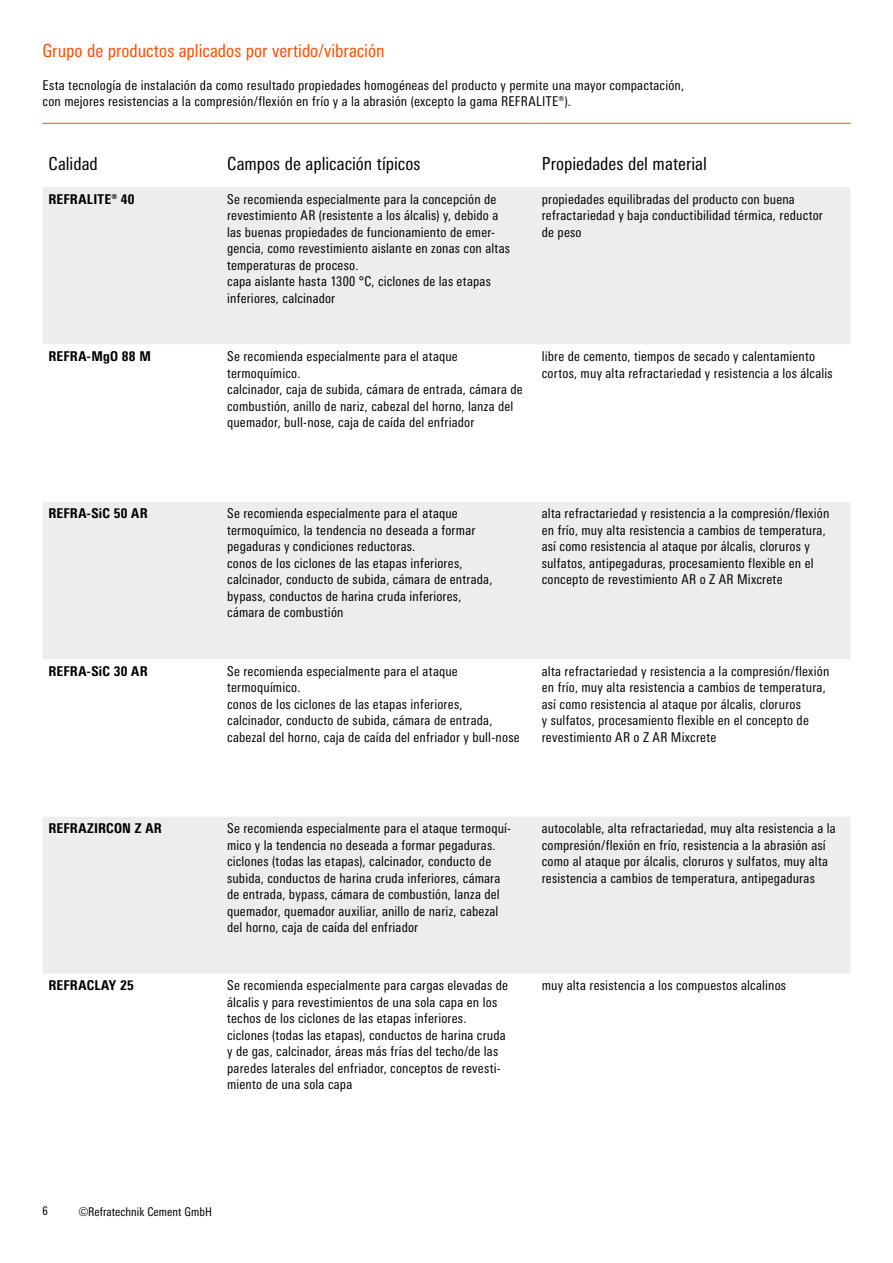
<style>
.page{position:relative;width:893px;height:1263px;background:#fff}
.page>*{position:absolute;margin:0;border:0;box-sizing:border-box;transform-origin:0 0}
.subline_12_420{font:condensed 18px "Linotype Univers";color:#000}
.subline_12_420-2{font:condensed 18px "Linotype Univers";color:#ff4e00}
.subline_12_420-3{font:condensed 13.5px/16.5px "Linotype Univers";letter-spacing:.015em;color:#000}
.subline_12_420-4{font:800 condensed 13.5px "Linotype Univers";letter-spacing:.015em;color:#000}
.t1{font:condensed 12px "Linotype Univers";letter-spacing:.005em;color:#000}
</style>
<div class="page">
<div style="left:43px;top:187px;width:807px;height:157px;background:#ededed"></div>
<svg style="left:43px;top:502px;width:807px;height:472px;fill:#ededed"></svg>
<hr style="left:43px;top:123px;width:178px;height:1px;background:#ff4e00">
<hr style="left:221px;top:123px;width:315px;height:1px;background:#ff4e00">
<hr style="left:536px;top:123px;width:314px;height:1px;background:#ff4e00">
<p class="subline_12_420-2" style="left:43px;top:40px;width:344px">Grupo de productos aplicados por vertido/vibración</p>
<p class="subline_12_420-3" style="left:43px;top:77px;width:643px">Esta tecnología de instalación da como resultado propiedades homogéneas del producto y permite una mayor compactación, con mejores resistencias a la compresión/flexión en frío y a la abrasión (excepto la gama REFRALITE®).</p>
<p class="subline_12_420" style="left:49px;top:153px;width:51px">Calidad</p>
<p class="subline_12_420" style="left:227px;top:153px;width:195px">Campos de aplicación típicos</p>
<p class="subline_12_420" style="left:542px;top:153px;width:167px">Propiedades del material</p>
<p class="subline_12_420-4" style="left:49px;top:191px;width:88px">REFRALITE® 40</p>
<p class="subline_12_420-3" style="left:227px;top:191px;width:284px">Se recomienda especialmente para la concepción de revestimiento AR (resistente a los álcalis) y, debido a las buenas propiedades de funcionamiento de emer&shy;gencia, como revestimiento aislante en zonas con altas temperaturas de proceso.</p>
<p class="subline_12_420-3" style="left:227px;top:273px;width:265px">capa aislante hasta 1300 °C, ciclones de las etapas inferiores, calcinador</p>
<p class="subline_12_420-3" style="left:542px;top:191px;width:283px">propiedades equilibradas del producto con buena refractariedad y baja conductibilidad térmica, reductor de peso</p>
<p class="subline_12_420-4" style="left:49px;top:348px;width:104px">REFRA-MgO 88 M</p>
<p class="subline_12_420-3" style="left:227px;top:348px;width:232px">Se recomienda especialmente para el ataque termoquímico.</p>
<p class="subline_12_420-3" style="left:227px;top:381px;width:297px">calcinador, caja de subida, cámara de entrada, cámara de combustión, anillo de nariz, cabezal del horno, lanza del quemador, bull-nose, caja de caída del enfriador</p>
<p class="subline_12_420-3" style="left:542px;top:348px;width:292px">libre de cemento, tiempos de secado y calentamiento cortos, muy alta refractariedad y resistencia a los álcalis</p>
<p class="subline_12_420-4" style="left:49px;top:505px;width:101px">REFRA-SiC 50 AR</p>
<p class="subline_12_420-3" style="left:227px;top:505px;width:250px">Se recomienda especialmente para el ataque termoquímico, la tendencia no deseada a formar pegaduras y condiciones reductoras.</p>
<p class="subline_12_420-3" style="left:227px;top:555px;width:267px">conos de los ciclones de las etapas inferiores, calcinador, conducto de subida, cámara de entrada, bypass, conductos de harina cruda inferiores, cámara de combustión</p>
<p class="subline_12_420-4" style="left:49px;top:663px;width:101px">REFRA-SiC 30 AR</p>
<p class="subline_12_420-3" style="left:227px;top:663px;width:232px">Se recomienda especialmente para el ataque termoquímico.</p>
<p class="subline_12_420-3" style="left:227px;top:696px;width:294px">conos de los ciclones de las etapas inferiores, calcinador, conducto de subida, cámara de entrada, cabezal del horno, caja de caída del enfriador y bull-nose</p>
<p class="subline_12_420-3" style="left:542px;top:505px;width:289px">alta refractariedad y resistencia a la compresión/flexión en frío, muy alta resistencia a cambios de temperatura, así como resistencia al ataque por álcalis, cloruros y sulfatos, antipegaduras, procesamiento flexible en el concepto de revestimiento AR o Z AR Mixcrete</p>
<p class="subline_12_420-3" style="left:542px;top:663px;width:289px">alta refractariedad y resistencia a la compresión/flexión en frío, muy alta resistencia a cambios de temperatura, así como resistencia al ataque por álcalis, cloruros<br>y sulfatos, procesamiento flexible en el concepto de revestimiento AR o Z AR Mixcrete</p>
<p class="subline_12_420-4" style="left:49px;top:820px;width:115px">REFRAZIRCON Z AR</p>
<p class="subline_12_420-3" style="left:227px;top:820px;width:285px">Se recomienda especialmente para el ataque termoquí&shy;mico y la tendencia no deseada a formar pegaduras.</p>
<p class="subline_12_420-3" style="left:227px;top:853px;width:275px">ciclones (todas las etapas), calcinador, conducto de subida, conductos de harina cruda inferiores, cámara de entrada, bypass, cámara de combustión, lanza del quemador, quemador auxiliar, anillo de nariz, cabezal del horno, caja de caída del enfriador</p>
<p class="subline_12_420-4" style="left:49px;top:977px;width:87px">REFRACLAY 25</p>
<p class="subline_12_420-3" style="left:227px;top:977px;width:282px">Se recomienda especialmente para cargas elevadas de álcalis y para revestimientos de una sola capa en los techos de los ciclones de las etapas inferiores.</p>
<p class="subline_12_420-3" style="left:227px;top:1027px;width:280px">ciclones (todas las etapas), conductos de harina cruda y de gas, calcinador, áreas más frías del techo/de las paredes laterales del enfriador, conceptos de revesti&shy;miento de una sola capa</p>
<p class="subline_12_420-3" style="left:542px;top:820px;width:295px">autocolable, alta refractariedad, muy alta resistencia a la compresión/flexión en frío, resistencia a la abrasión así como al ataque por álcalis, cloruros y sulfatos, muy alta resistencia a cambios de temperatura, antipegaduras</p>
<p class="subline_12_420-3" style="left:542px;top:977px;width:246px">muy alta resistencia a los compuestos alcalinos</p>
<p class="t1" style="left:43px;top:1204px;width:7px">6</p>
<p class="t1" style="left:79px;top:1204px;width:135px">©Refratechnik Cement GmbH</p>
</div>
